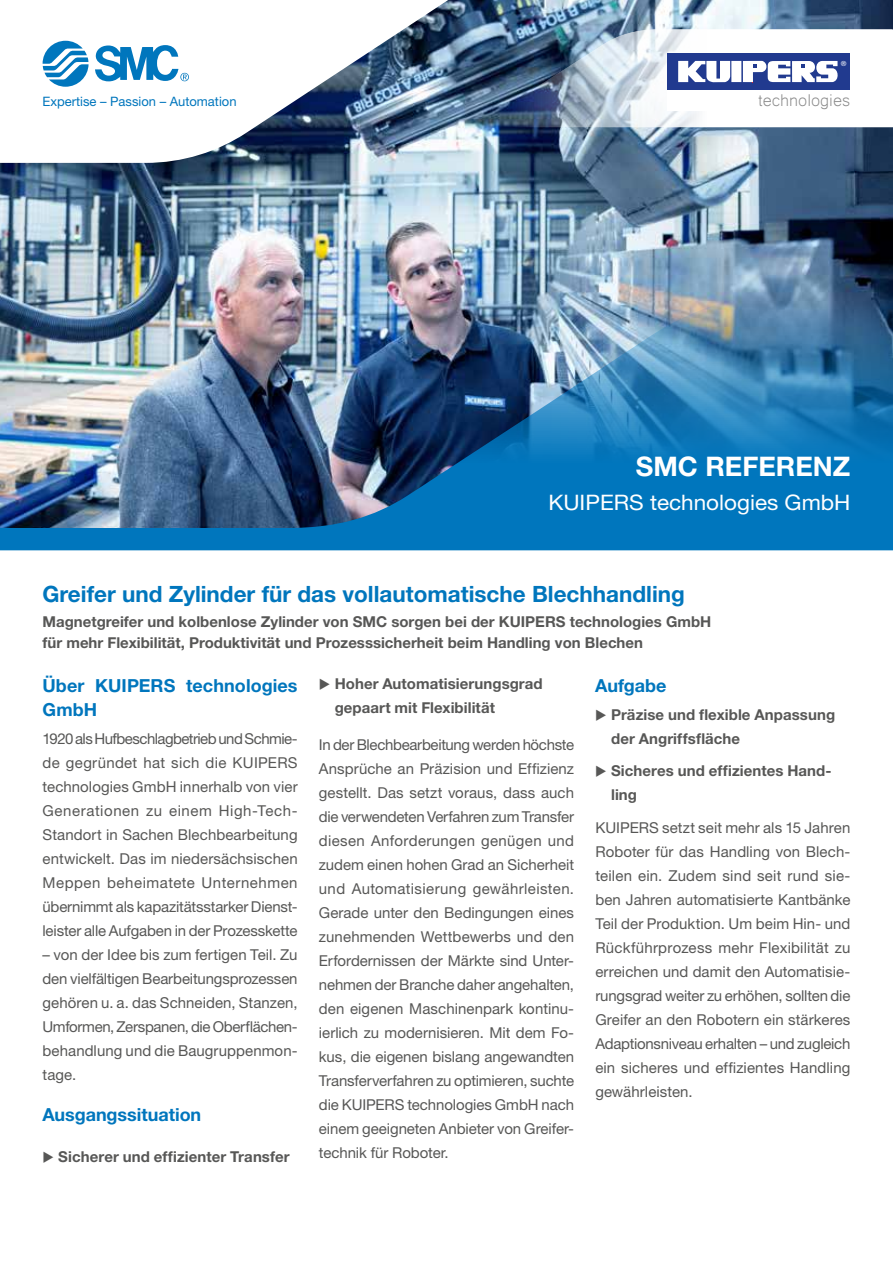
<style>
.page{position:relative;width:893px;height:1263px;background:#fff}
.page>*{position:absolute;margin:0;border:0;box-sizing:border-box;transform-origin:0 0}
.t1{font:700 27px "Helvetica Neue LT Std";color:#fff}
.t2{font:700 22.5px "Helvetica Neue LT Std";color:#0076bd}
.t3{font:21.9px "Microsoft Yi Baiti";color:#878787}
.t4{font:21.3px "Helvetica Neue LT Std";color:#fff;scale:1.05 1}
.t5{font:700 18px/24px "Helvetica Neue LT Std";color:#0076bd}
.t6{font:15px/24px "Helvetica Neue LT Std";letter-spacing:-.005em;color:#575756;text-align:justify}
.t7{font:700 15px/24px "Helvetica Neue LT Std";color:#575756}
.t8{font:12.9px "Helvetica Neue LT Std";color:#0076bd}
.t9{font:300 7.2px "Frutiger";color:#fff}
</style>
<div class="page">
<img style="left:0;top:0;width:893px;height:287px">
<svg style="left:0;top:0;width:468px;height:163px"></svg>
<img style="left:0;top:287px;width:893px;height:263px">
<svg style="left:43px;top:41px;width:46px;height:46px"></svg>
<svg style="left:95px;top:45px;width:94px;height:36px"></svg>
<svg style="left:495px;top:29px;width:398px;height:98px"></svg>
<p class="t8" style="left:43px;top:93px;width:195px">Expertise – Passion – Automation</p>
<p class="t9" style="left:841px;top:59px;width:7px">®</p>
<h3 class="t3" style="left:758px;top:88px;width:94px">technologies</h3>
<h1 class="t1" style="left:636px;top:450px;width:216px">SMC REFERENZ</h1>
<h3 class="t4" style="left:548px;top:490px;width:289px">KUIPERS technologies GmbH</h3>
<h2 class="t2" style="left:43px;top:580px;width:644px">Greifer und Zylinder für das vollautomatische Blechhandling</h2>
<p class="t7" style="left:43px;top:611px;width:670px;line-height:21px">Magnetgreifer und kolbenlose Zylinder von SMC sorgen bei der KUIPERS technologies GmbH für mehr Flexibilität, Produktivität und Prozesssicherheit beim Handling von Blechen</p>
<p class="t5" style="left:43px;top:673px;width:257px">Über KUIPERS technologies<br>GmbH</p>
<p class="t6" style="left:43px;top:726px;width:257px">1920 als Hufbeschlagbetrieb und Schmie&shy;de gegründet hat sich die KUIPERS technologies GmbH innerhalb von vier Generationen zu einem High-Tech-Standort in Sachen Blechbearbeitung entwickelt. Das im niedersächsischen Meppen beheimatete Unternehmen übernimmt als kapazitätsstarker Dienst&shy;leister alle Aufgaben in der Prozesskette</p>
<p class="t6" style="left:43px;top:942px;width:257px">– von der Idee bis zum fertigen Teil. Zu den vielfältigen Bearbeitungsprozessen gehören u. a. das Schneiden, Stanzen, Umformen, Zerspanen, die Oberflächen&shy;behandlung und die Baugruppenmon&shy;tage.</p>
<p class="t5" style="left:43px;top:1102px;width:160px">Ausgangssituation</p>
<p class="t7" style="left:43px;top:1144px;width:249px">◆ Sicherer und effizienter Transfer</p>
<p class="t7" style="left:335px;top:672px;width:210px;text-indent:-16px">◆ Hoher Automatisierungsgrad gepaart mit Flexibilität</p>
<p class="t6" style="left:319px;top:733px;width:257px">In der Blechbearbeitung werden höchste Ansprüche an Präzision und Effizienz gestellt. Das setzt voraus, dass auch die verwendeten Verfahren zum Transfer diesen Anforderungen genügen und zudem einen hohen Grad an Sicherheit und Automatisierung gewährleisten.<br>Gerade unter den Bedingungen eines zunehmenden Wettbewerbs und den Erfordernissen der Märkte sind Unter&shy;nehmen der Branche daher angehalten, den eigenen Maschinenpark kontinu&shy;ierlich zu modernisieren. Mit dem Fo&shy;kus, die eigenen bislang angewandten Transferverfahren zu optimieren, suchte die KUIPERS technologies GmbH nach einem geeigneten Anbieter von Greifer&shy;technik für Roboter.</p>
<p class="t5" style="left:595px;top:673px;width:73px">Aufgabe</p>
<p class="t7" style="left:611px;top:702px;width:226px;text-indent:-16px">◆ Präzise und flexible Anpassung der Angriffsfläche</p>
<p class="t7" style="left:611px;top:759px;width:222px;text-indent:-16px">◆ Sicheres und effizientes Hand&shy;ling</p>
<p class="t6" style="left:595px;top:815px;width:257px">KUIPERS setzt seit mehr als 15 Jahren Roboter für das Handling von Blech&shy;teilen ein. Zudem sind seit rund sie&shy;ben Jahren automatisierte Kantbänke Teil der Produktion. Um beim Hin- und Rückführprozess mehr Flexibilität zu erreichen und damit den Automatisie&shy;rungsgrad weiter zu erhöhen, sollten die Greifer an den Robotern ein stärkeres Adaptionsniveau erhalten – und zugleich ein sicheres und effizientes Handling gewährleisten.</p>
</div>
